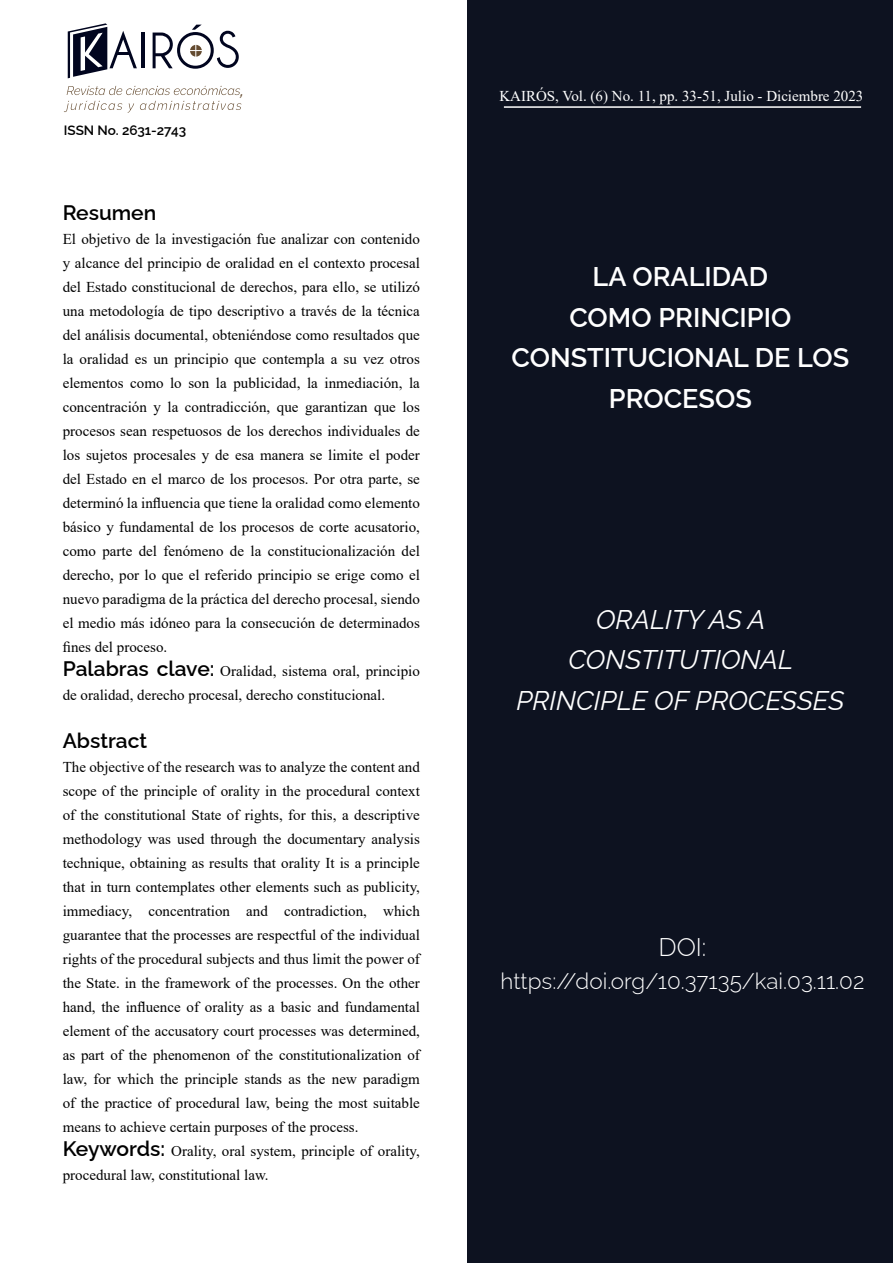
<style>
.page{position:relative;width:893px;height:1263px;background:#fff}
.page>*{position:absolute;margin:0;border:0;box-sizing:border-box;transform-origin:0 0}
.t1{font:600 27px/40.5px "Raleway";color:#fff;text-align:center}
.t2{font:italic 27px/40.5px "Raleway";color:#fff;text-align:center}
.t3{font:300 25.5px "Raleway";color:#fff}
.t4{font:300 22.5px "Raleway";color:#fff}
.t5{font:600 21px "Raleway";color:#000}
.t6{font:15px/24px "Times New Roman";color:#000;text-align:justify}
.t7{font:15px "Times New Roman";color:#fff}
.t8{font:600 13.5px "Raleway";color:#000}
.s1{font-family:"Raleway";font-weight:600;font-size:21px}
</style>
<div class="page">
<div style="left:468px;top:0;width:425px;height:1263px;background:#0d1220"></div>
<hr style="left:142px;top:33px;width:3px;height:35px;background:#01051f">
<svg style="left:153px;top:25px;width:86px;height:44px"></svg>
<svg style="left:68px;top:23px;width:69px;height:55px"></svg>
<hr style="left:504px;top:106px;width:357px;height:2px;background:#fff">
<svg style="left:64px;top:86px;width:178px;height:27px"></svg>
<p class="t8" style="left:64px;top:119px;width:124px">ISSN No. 2631-2743</p>
<p class="t5" style="left:63px;top:196px;width:95px">Resumen</p>
<p class="t6" style="left:63px;top:226px;width:359px">El objetivo de la investigación fue analizar con contenido y alcance del principio de oralidad en el contexto procesal del Estado constitucional de derechos, para ello, se utilizó una metodología de tipo descriptivo a través de la técnica del análisis documental, obteniéndose como resultados que la oralidad es un principio que contempla a su vez otros elementos como lo son la publicidad, la inmediación, la concentración y la contradicción, que garantizan que los procesos sean respetuosos de los derechos individuales de los sujetos procesales y de esa manera se limite el poder del Estado en el marco de los procesos. Por otra parte, se determinó la influencia que tiene la oralidad como elemento básico y fundamental de los procesos de corte acusatorio, como parte del fenómeno de la constitucionalización del derecho, por lo que el referido principio se erige como el nuevo paradigma de la práctica del derecho procesal, siendo el medio más idóneo para la consecución de determinados fines del proceso.</p>
<p class="t6" style="left:63px;top:658px;width:359px"><span class="s1">Palabras clave:</span> Oralidad, sistema oral, principio de oralidad, derecho procesal, derecho constitucional.</p>
<p class="t5" style="left:63px;top:724px;width:86px">Abstract</p>
<p class="t6" style="left:63px;top:754px;width:359px">The objective of the research was to analyze the content and scope of the principle of orality in the procedural context of the constitutional State of rights, for this, a descriptive methodology was used through the documentary analysis technique, obtaining as results that orality It is a principle that in turn contemplates other elements such as publicity, immediacy, concentration and contradiction, which guarantee that the processes are respectful of the individual rights of the procedural subjects and thus limit the power of the State. in the framework of the processes. On the other hand, the influence of orality as a basic and fundamental element of the accusatory court processes was determined, as part of the phenomenon of the constitutionalization of law, for which the principle stands as the new paradigm of the practice of procedural law, being the most suitable means to achieve certain purposes of the process.</p>
<p class="t6" style="left:63px;top:1138px;width:359px"><span class="s1">Keywords:</span> Orality, oral system, principle of orality, procedural law, constitutional law.</p>
<p class="t7" style="left:499px;top:85px;width:365px">KAIRÓS, Vol. (6) No. 11, pp. 33-51, Julio - Diciembre 2023</p>
<p class="t1" style="left:511px;top:253px;width:339px">LA ORALIDAD<br>COMO PRINCIPIO<br>CONSTITUCIONAL DE LOS<br>PROCESOS</p>
<p class="t2" style="left:516px;top:596px;width:329px">ORALITY AS A<br>CONSTITUTIONAL<br>PRINCIPLE OF PROCESSES</p>
<p class="t3" style="left:658px;top:926px;width:49px">DOI:</p>
<p class="t4" style="left:501px;top:963px;width:365px">https://doi.org/10.37135/kai.03.11.02</p>
</div>
